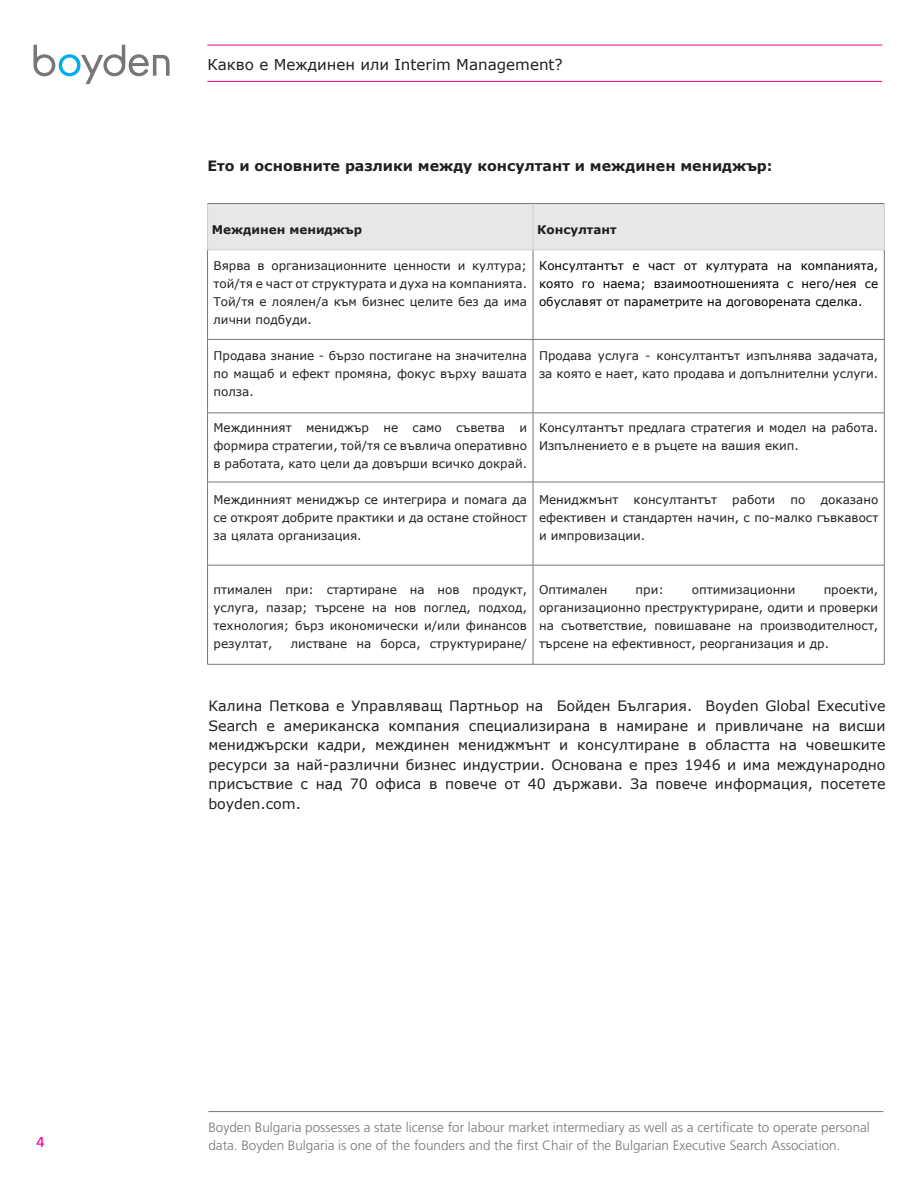
<style>
.page{position:relative;width:918px;height:1188px;background:#fff}
.page>*{position:absolute;margin:0;border:0;box-sizing:border-box;transform-origin:0 0}
.t1{font:15px "Verdana";color:#231f20}
.t2{font:14.25px/19.5px "Verdana";color:#231f20;text-align:justify}
.t3{font:700 14.25px "Verdana";color:#231f20}
.t4{font:14.25px "Frutiger";color:#ed028c}
.t5{font:300 13.5px/18px "Frutiger";color:#77777a}
.t6{font:12px/18px "Verdana";color:#231f20;text-align:justify}
.t7{font:12px/18px "Verdana";color:#000;text-align:justify}
.t8{font:700 12px "Verdana";color:#231f20}
</style>
<div class="page">
<hr style="left:207px;top:81px;width:675px;height:1px;background:#ed028c">
<hr style="left:207px;top:45px;width:675px;height:1px;background:#ed028c">
<hr style="left:208px;top:1111px;width:675px;height:1px;background:#77777a">
<div style="left:208px;top:204px;width:676px;height:46px;background:#e6e7e9"></div>
<hr style="left:207px;top:250px;width:1px;height:89px;background:#77777a">
<hr style="left:533px;top:250px;width:1px;height:89px;background:#77777a">
<hr style="left:884px;top:250px;width:1px;height:89px;background:#77777a">
<hr style="left:207px;top:339px;width:326px;height:1px;background:#77777a">
<hr style="left:207px;top:340px;width:1px;height:73px;background:#77777a">
<hr style="left:533px;top:339px;width:352px;height:1px;background:#77777a">
<hr style="left:533px;top:340px;width:1px;height:73px;background:#77777a">
<hr style="left:884px;top:340px;width:1px;height:73px;background:#77777a">
<hr style="left:207px;top:413px;width:326px;height:1px;background:#77777a">
<hr style="left:207px;top:413px;width:1px;height:69px;background:#77777a">
<hr style="left:533px;top:413px;width:352px;height:1px;background:#77777a">
<hr style="left:533px;top:413px;width:1px;height:69px;background:#77777a">
<hr style="left:884px;top:413px;width:1px;height:69px;background:#77777a">
<hr style="left:207px;top:482px;width:326px;height:1px;background:#77777a">
<hr style="left:207px;top:482px;width:1px;height:83px;background:#77777a">
<hr style="left:533px;top:482px;width:352px;height:1px;background:#77777a">
<hr style="left:533px;top:482px;width:1px;height:83px;background:#77777a">
<hr style="left:884px;top:482px;width:1px;height:83px;background:#77777a">
<hr style="left:207px;top:565px;width:326px;height:1px;background:#77777a">
<hr style="left:207px;top:565px;width:1px;height:99px;background:#77777a">
<hr style="left:533px;top:565px;width:352px;height:1px;background:#77777a">
<hr style="left:533px;top:565px;width:1px;height:99px;background:#77777a">
<hr style="left:884px;top:565px;width:1px;height:99px;background:#77777a">
<hr style="left:207px;top:664px;width:326px;height:1px;background:#77777a">
<hr style="left:533px;top:664px;width:352px;height:1px;background:#77777a">
<hr style="left:207px;top:203px;width:326px;height:1px;background:#77777a">
<hr style="left:207px;top:204px;width:1px;height:46px;background:#cfcdcf">
<hr style="left:207px;top:250px;width:326px;height:1px;background:#cfcdcf">
<hr style="left:533px;top:203px;width:352px;height:1px;background:#77777a">
<hr style="left:533px;top:204px;width:1px;height:46px;background:#cfcdcf">
<hr style="left:884px;top:204px;width:1px;height:46px;background:#cfcdcf">
<hr style="left:533px;top:250px;width:352px;height:1px;background:#cfcdcf">
<svg style="left:33px;top:45px;width:137px;height:39px"></svg>
<p class="t4" style="left:37px;top:1133px;width:9px">4</p>
<p class="t1" style="left:207px;top:55px;width:357px">Какво е Междинен или Interim Management?</p>
<p class="t3" style="left:207px;top:157px;width:567px">Ето и основните разлики между консултант и междинен мениджър:</p>
<p class="t8" style="left:212px;top:222px;width:152px">Междинен мениджър</p>
<p class="t8" style="left:537px;top:222px;width:81px">Консултант</p>
<p class="t6" style="left:214px;top:257px;width:315px">Вярва в организационните ценности и култура; той/тя е част от структурата и духа на компанията.<br>Той/тя е лоялен/а към бизнес целите без да има лични подбуди.</p>
<p class="t7" style="left:539px;top:257px;width:341px">Консултантът е част от културата на компанията, която го наема; взаимоотношенията с него/нея се обуславят от параметрите на договорената сделка.</p>
<p class="t6" style="left:214px;top:347px;width:315px">Продава знание - бързо постигане на значителна по мащаб и ефект промяна, фокус върху вашата полза.</p>
<p class="t6" style="left:539px;top:347px;width:341px">Продава услуга - консултантът изпълнява задачата, за която е нает, като продава и допълнителни услуги.</p>
<p class="t6" style="left:214px;top:419px;width:315px">Междинният мениджър не само съветва и формира стратегии, той/тя се въвлича оперативно в работата, като цели да довърши всичко докрай.</p>
<p class="t6" style="left:539px;top:419px;width:341px">Консултантът предлага стратегия и модел на работа.<br>Изпълнението е в ръцете на вашия екип.</p>
<p class="t6" style="left:214px;top:491px;width:315px">Междинният мениджър се интегрира и помага да се откроят добрите практики и да остане стойност за цялата организация.</p>
<p class="t6" style="left:539px;top:491px;width:81px">Мениджмънт</p>
<p class="t6" style="left:634px;top:491px;width:85px">консултантът</p>
<p class="t6" style="left:732px;top:491px;width:44px">работи</p>
<p class="t6" style="left:791px;top:491px;width:16px">по</p>
<p class="t6" style="left:539px;top:491px;width:341px;text-indent:282px">доказано ефективен и стандартен начин, с по-малко гъвкавост и импровизации.</p>
<p class="t6" style="left:214px;top:581px;width:315px">птимален при: стартиране на нов продукт, услуга, пазар; търсене на нов поглед, подход, технология; бърз икономически и/или финансов резултат,</p>
<p class="t6" style="left:291px;top:635px;width:238px">листване на борса, структуриране/</p>
<p class="t6" style="left:539px;top:581px;width:70px">Оптимален</p>
<p class="t6" style="left:636px;top:581px;width:30px">при:</p>
<p class="t6" style="left:692px;top:581px;width:105px">оптимизационни</p>
<p class="t6" style="left:539px;top:581px;width:341px;text-indent:285px">проекти, организационно преструктуриране, одити и проверки на съответствие, повишаване на производителност, търсене на ефективност, реорганизация и др.</p>
<p class="t2" style="left:208px;top:696px;width:679px">Калина Петкова е Управляващ Партньор на Бойден България. Boyden Global Executive Search е американска компания специализирана в намиране и привличане на висши мениджърски кадри, междинен мениджмънт и консултиране в областта на човешките ресурси за най-различни бизнес индустрии. Основана е през 1946 и има международно присъствие с над 70 офиса в повече от 40 държави. За повече информация, посетете boyden.com.</p>
<p class="t5" style="left:208px;top:1118px;width:663px">Boyden Bulgaria possesses a state license for labour market intermediary as well as a certificate to operate personal data. Boyden Bulgaria is one of the founders and the first Chair of the Bulgarian Executive Search Association.</p>
</div>
